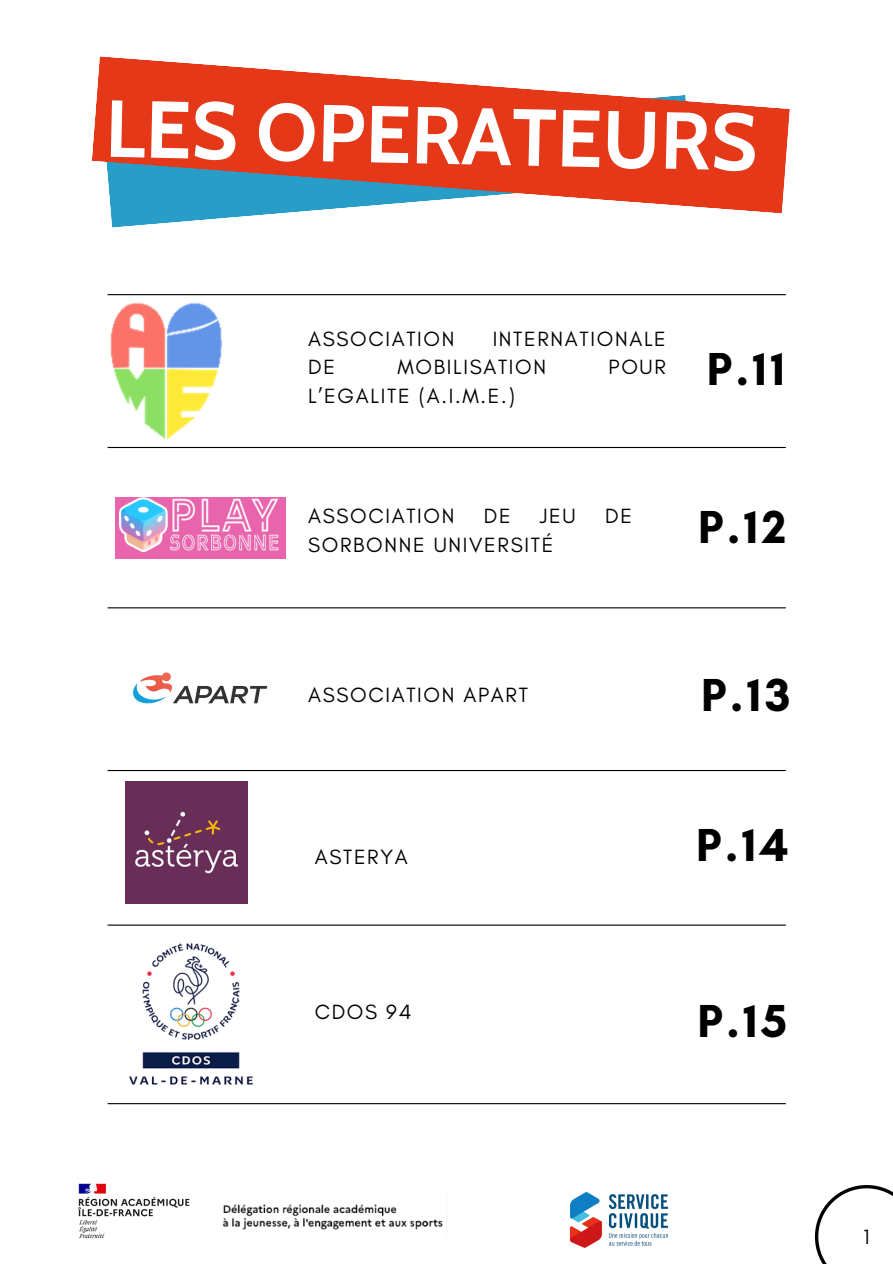
<style>
.page{position:relative;width:893px;height:1264px;background:#fff}
.page>*{position:absolute;margin:0;border:0;box-sizing:border-box;transform-origin:0 0}
.t1{font:700 80.55px "Cabin";color:#fff}
.t2{font:700 47.1px "Glacial Indifference";letter-spacing:.08em;color:#000}
.t3{font:21px "Glacial Indifference";letter-spacing:.08em;color:#000}
</style>
<div class="page">
<svg style="left:111px;top:213px;width:170px;height:15px"></svg>
<hr style="left:108px;top:294px;width:677px;height:1px;background:#000">
<hr style="left:108px;top:447px;width:677px;height:1px;background:#000">
<hr style="left:108px;top:607px;width:677px;height:1px;background:#000">
<hr style="left:108px;top:770px;width:677px;height:1px;background:#000">
<hr style="left:108px;top:1103px;width:677px;height:1px;background:#000">
<hr style="left:108px;top:924px;width:677px;height:1px;background:#000">
<img style="left:107px;top:295px;width:135px;height:153px">
<img style="left:126px;top:781px;width:121px;height:122px">
<img style="left:115px;top:497px;width:170px;height:61px">
<img style="left:132px;top:672px;width:136px;height:32px">
<img style="left:129px;top:943px;width:124px;height:142px">
<svg style="left:814px;top:1185px;width:78px;height:78px"></svg>
<svg style="left:92px;top:56px;width:697px;height:157px;fill:#e43818"></svg>
<img style="left:222px;top:1204px;width:221px;height:26px">
<img style="left:77px;top:1183px;width:113px;height:55px">
<img style="left:570px;top:1192px;width:97px;height:55px">
<p class="t1" style="left:106px;top:80px;width:653px;rotate:1deg">LES OPERATEURS</p>
<p class="t3" style="left:308px;top:326px;width:148px">ASSOCIATION</p>
<p class="t3" style="left:492px;top:326px;width:175px">INTERNATIONALE</p>
<p class="t3" style="left:308px;top:354px;width:28px">DE</p>
<p class="t3" style="left:397px;top:354px;width:150px">MOBILISATION</p>
<p class="t3" style="left:608px;top:354px;width:59px">POUR</p>
<p class="t3" style="left:308px;top:383px;width:208px">L’EGALITE (A.I.M.E.)</p>
<h2 class="t2" style="left:706px;top:340px;width:79px">P.11</h2>
<p class="t3" style="left:308px;top:503px;width:148px">ASSOCIATION</p>
<p class="t3" style="left:483px;top:503px;width:28px">DE</p>
<p class="t3" style="left:540px;top:503px;width:37px">JEU</p>
<p class="t3" style="left:605px;top:503px;width:28px">DE</p>
<p class="t3" style="left:308px;top:532px;width:247px">SORBONNE UNIVERSITÉ</p>
<p class="t2" style="left:698px;top:498px;width:90px">P.12</p>
<p class="t3" style="left:308px;top:681px;width:221px">ASSOCIATION APART</p>
<h2 class="t2" style="left:701px;top:665px;width:91px">P.13</h2>
<h2 class="t3" style="left:315px;top:844px;width:95px">ASTERYA</h2>
<p class="t2" style="left:696px;top:816px;width:94px">P.14</p>
<p class="t3" style="left:315px;top:999px;width:98px">CDOS 94</p>
<p class="t2" style="left:697px;top:992px;width:91px">P.15</p>
<p class="t3" style="left:863px;top:1223px;width:8px">1</p>
</div>
